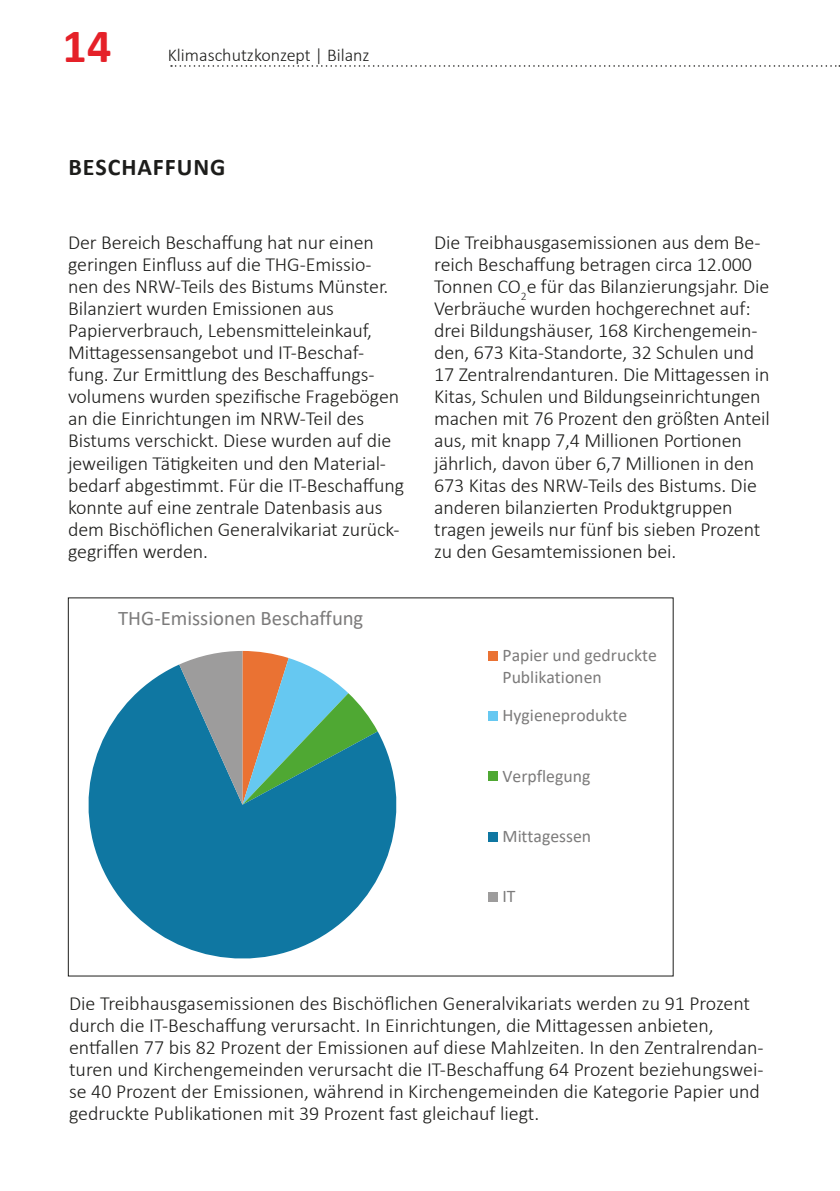
<style>
.page{position:relative;width:840px;height:1191px;background:#fff}
.page>*{position:absolute;margin:0;border:0;box-sizing:border-box;transform-origin:0 0}
.t1{font:700 48px "Calibri";color:#e52129}
._2-Subline{font:700 24px "Calibri";letter-spacing:.04em;color:#1d1d1b}
.t2{font:20.8px "Calibri";color:#7c7b7b}
.fließtext_ohne_einzug{font:300 20px/22px "Calibri";letter-spacing:-.005em;color:#1d1d1b}
.t3{font:300 18px "Calibri";color:#1d1d1b}
.t4{font:17.8px/21.6px "Calibri";color:#7c7b7b}
</style>
<div class="page">
<svg style="left:171px;top:65px;width:668px;height:2px"></svg>
<svg style="left:88px;top:664px;width:309px;height:295px;fill:#0f77a2"></svg>
<svg style="left:179px;top:651px;width:198px;height:153px;background:#72a09e"></svg>
<div style="left:488px;top:651px;width:10px;height:10px;background:#ea7233"></div>
<div style="left:488px;top:711px;width:10px;height:10px;background:#66c8f1"></div>
<div style="left:488px;top:771px;width:10px;height:10px;background:#4fa833"></div>
<div style="left:488px;top:832px;width:10px;height:9px;background:#0f77a2"></div>
<div style="left:488px;top:892px;width:10px;height:9px;background:#9d9c9c"></div>
<h1 class="t1" style="left:62px;top:12px;width:51px">14</h1>
<p class="t3" style="left:168px;top:44px;width:203px">Klimaschutzkonzept | Bilanz</p>
<p class="_2-Subline" style="left:69px;top:150px;width:158px">BESCHAFFUNG</p>
<p class="fließtext_ohne_einzug" style="left:68px;top:232px;width:337px">Der Bereich Beschaffung hat nur einen geringen Einfluss auf die THG-Emissio&shy;nen des NRW-Teils des Bistums Münster.<br>Bilanziert wurden Emissionen aus Papierverbrauch, Lebensmitteleinkauf, Mittagessensangebot und IT-Beschaf&shy;fung. Zur Ermittlung des Beschaffungs&shy;volumens wurden spezifische Fragebögen an die Einrichtungen im NRW-Teil des Bistums verschickt. Diese wurden auf die jeweiligen Tätigkeiten und den Material&shy;bedarf abgestimmt. Für die IT-Beschaffung konnte auf eine zentrale Datenbasis aus dem Bischöflichen Generalvikariat zurück&shy;gegriffen werden.</p>
<p class="t2" style="left:118px;top:603px;width:246px">THG-Emissionen Beschaffung</p>
<p class="fließtext_ohne_einzug" style="left:434px;top:232px;width:337px">Die Treibhausgasemissionen aus dem Be&shy;reich Beschaffung betragen circa 12.000<br>Tonnen CO<sub>2</sub>e für das Bilanzierungsjahr. Die Verbräuche wurden hochgerechnet auf: drei Bildungshäuser, 168 Kirchengemein&shy;den, 673 Kita-Standorte, 32 Schulen und 17 Zentralrendanturen. Die Mittagessen in Kitas, Schulen und Bildungseinrichtungen machen mit 76 Prozent den größten Anteil aus, mit knapp 7,4 Millionen Portionen jährlich, davon über 6,7 Millionen in den 673 Kitas des NRW-Teils des Bistums. Die anderen bilanzierten Produktgruppen tragen jeweils nur fünf bis sieben Prozent zu den Gesamtemissionen bei.</p>
<p class="t4" style="left:502px;top:644px;width:156px">Papier und gedruckte<br>Publikationen</p>
<p class="t4" style="left:502px;top:704px;width:126px">Hygieneprodukte</p>
<p class="t4" style="left:502px;top:764px;width:89px">Verpflegung</p>
<p class="t4" style="left:502px;top:824px;width:90px">Mittagessen</p>
<p class="t4" style="left:502px;top:884px;width:15px">IT</p>
<p class="fließtext_ohne_einzug" style="left:69px;top:991px;width:695px">Die Treibhausgasemissionen des Bischöflichen Generalvikariats werden zu 91 Prozent durch die IT-Beschaffung verursacht. In Einrichtungen, die Mittagessen anbieten, entfallen 77 bis 82 Prozent der Emissionen auf diese Mahlzeiten. In den Zentralrendan&shy;turen und Kirchengemeinden verursacht die IT-Beschaffung 64 Prozent beziehungswei&shy;se 40 Prozent der Emissionen, während in Kirchengemeinden die Kategorie Papier und gedruckte Publikationen mit 39 Prozent fast gleichauf liegt.</p>
</div>
